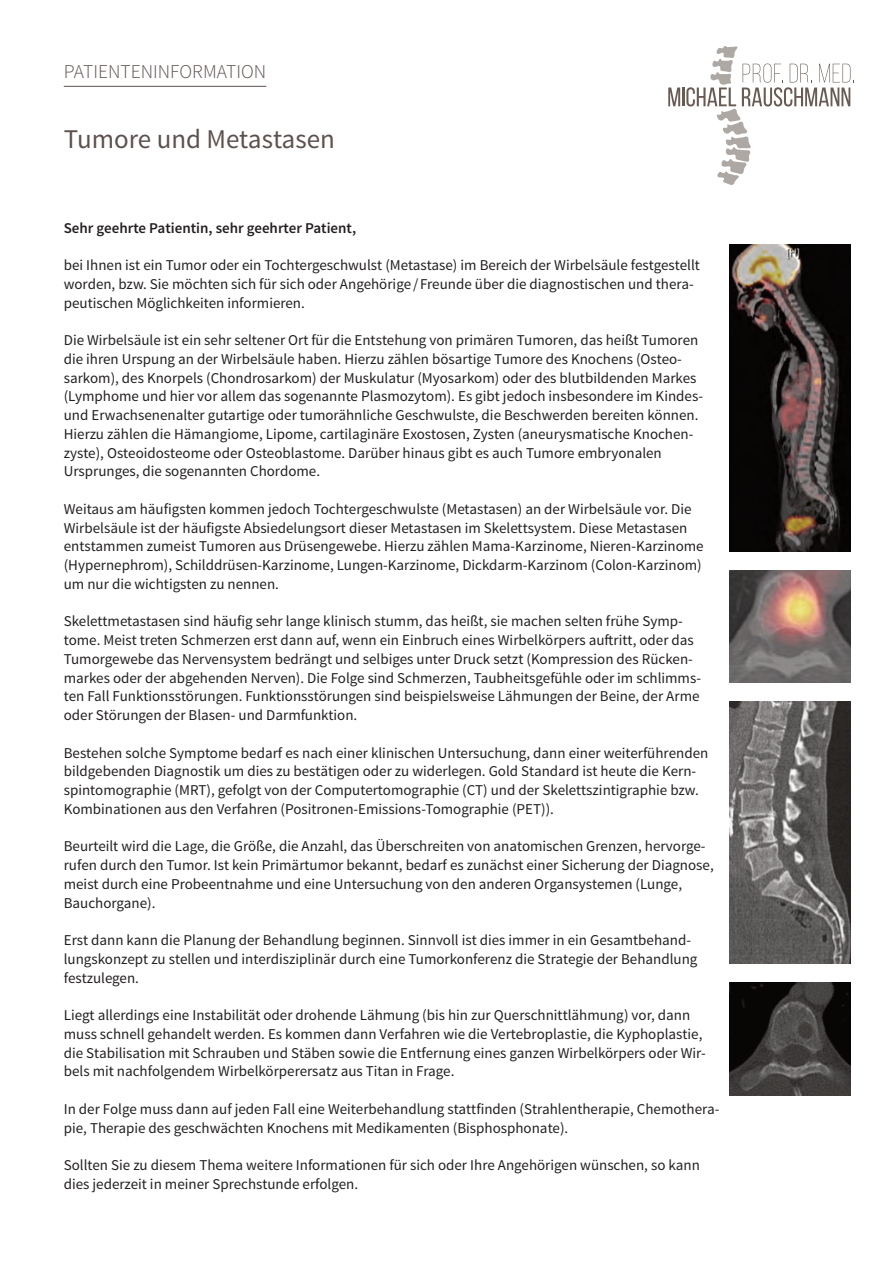
<style>
.page{position:relative;width:893px;height:1263px;background:#fff}
.page>*{position:absolute;margin:0;border:0;box-sizing:border-box;transform-origin:0 0}
.t1{font:27px "Source Sans Pro";color:#5d514e}
.t2{font:300 19.5px "Source Sans Pro";color:#5d514e}
.t3{font:15px/18.8px "Source Sans Pro";color:#231f20}
.t4{font:600 15px "Source Sans Pro";color:#231f20}
</style>
<div class="page">
<svg style="left:668px;top:46px;width:186px;height:139px"></svg>
<hr style="left:64px;top:86px;width:202px;height:1px;background:#5d514e">
<img style="left:730px;top:244px;width:120px;height:307px">
<img style="left:730px;top:570px;width:120px;height:113px">
<img style="left:730px;top:701px;width:120px;height:263px">
<img style="left:730px;top:983px;width:120px;height:112px">
<h2 class="t2" style="left:64px;top:64px;width:204px">PATIENTENINFORMATION</h2>
<h1 class="t1" style="left:64px;top:129px;width:273px">Tumore und Metastasen</h1>
<p class="t4" style="left:64px;top:222px;width:294px">Sehr geehrte Patientin, sehr geehrter Patient,</p>
<p class="t3" style="left:64px;top:257px;width:638px">bei Ihnen ist ein Tumor oder ein Tochtergeschwulst (Metastase) im Bereich der Wirbelsäule festgestellt worden, bzw. Sie möchten sich für sich oder Angehörige / Freunde über die diagnostischen und thera&shy;peutischen Möglichkeiten informieren.</p>
<p class="t3" style="left:64px;top:332px;width:641px">Die Wirbelsäule ist ein sehr seltener Ort für die Entstehung von primären Tumoren, das heißt Tumoren die ihren Urspung an der Wirbelsäule haben. Hierzu zählen bösartige Tumore des Knochens (Osteo - sarkom), des Knorpels (Chondrosarkom) der Muskulatur (Myosarkom) oder des blutbildenden Markes (Lymphome und hier vor allem das sogenannte Plasmozytom). Es gibt jedoch insbesondere im Kindes&shy;und Erwachsenenalter gutartige oder tumorähnliche Geschwulste, die Beschwerden bereiten können.<br>Hierzu zählen die Hämangiome, Lipome, cartilaginäre Exostosen, Zysten (aneurysmatische Knochen&shy;zyste), Osteoidosteome oder Osteoblastome. Darüber hinaus gibt es auch Tumore embryonalen Ursprunges, die sogenannten Chordome.</p>
<p class="t3" style="left:64px;top:501px;width:641px">Weitaus am häufigsten kommen jedoch Tochtergeschwulste (Metastasen) an der Wirbelsäule vor. Die Wirbelsäule ist der häufigste Absiedelungsort dieser Metastasen im Skelettsystem. Diese Metastasen entstammen zumeist Tumoren aus Drüsengewebe. Hierzu zählen Mama-Karzinome, Nieren-Karzinome (Hypernephrom), Schilddrüsen-Karzinome, Lungen-Karzinome, Dickdarm-Karzinom (Colon-Karzinom) um nur die wichtigsten zu nennen.</p>
<p class="t3" style="left:64px;top:613px;width:639px">Skelettmetastasen sind häufig sehr lange klinisch stumm, das heißt, sie machen selten frühe Symp&shy;tome. Meist treten Schmerzen erst dann auf, wenn ein Einbruch eines Wirbelkörpers auftritt, oder das Tumorgewebe das Nervensystem bedrängt und selbiges unter Druck setzt (Kompression des Rücken&shy;markes oder der abgehenden Nerven). Die Folge sind Schmerzen, Taubheitsgefühle oder im schlimms&shy;ten Fall Funktionsstörungen. Funktionsstörungen sind beispielsweise Lähmungen der Beine, der Arme oder Störungen der Blasen- und Darmfunktion.</p>
<p class="t3" style="left:64px;top:744px;width:646px">Bestehen solche Symptome bedarf es nach einer klinischen Untersuchung, dann einer weiterführenden bildgebenden Diagnostik um dies zu bestätigen oder zu widerlegen. Gold Standard ist heute die Kern&shy;spintomographie (MRT), gefolgt von der Computertomographie (CT) und der Skelettszintigraphie bzw.<br>Kombinationen aus den Verfahren (Positronen-Emissions-Tomographie (PET)).</p>
<p class="t3" style="left:64px;top:838px;width:651px">Beurteilt wird die Lage, die Größe, die Anzahl, das Überschreiten von anatomischen Grenzen, hervorge&shy;rufen durch den Tumor. Ist kein Primärtumor bekannt, bedarf es zunächst einer Sicherung der Diagnose, meist durch eine Probeentnahme und eine Untersuchung von den anderen Organsystemen (Lunge, Bauchorgane).</p>
<p class="t3" style="left:64px;top:932px;width:635px">Erst dann kann die Planung der Behandlung beginnen. Sinnvoll ist dies immer in ein Gesamtbehand&shy;lungskonzept zu stellen und interdisziplinär durch eine Tumorkonferenz die Strategie der Behandlung festzulegen.</p>
<p class="t3" style="left:64px;top:1007px;width:643px">Liegt allerdings eine Instabilität oder drohende Lähmung (bis hin zur Querschnittlähmung) vor, dann muss schnell gehandelt werden. Es kommen dann Verfahren wie die Vertebroplastie, die Kyphoplastie, die Stabilisation mit Schrauben und Stäben sowie die Entfernung eines ganzen Wirbelkörpers oder Wir&shy;bels mit nachfolgendem Wirbelkörperersatz aus Titan in Frage.</p>
<p class="t3" style="left:64px;top:1101px;width:657px">In der Folge muss dann auf jeden Fall eine Weiterbehandlung stattfinden (Strahlentherapie, Chemothera&shy;pie, Therapie des geschwächten Knochens mit Medikamenten (Bisphosphonate).</p>
<p class="t3" style="left:64px;top:1157px;width:638px">Sollten Sie zu diesem Thema weitere Informationen für sich oder Ihre Angehörigen wünschen, so kann dies jederzeit in meiner Sprechstunde erfolgen.</p>
</div>
